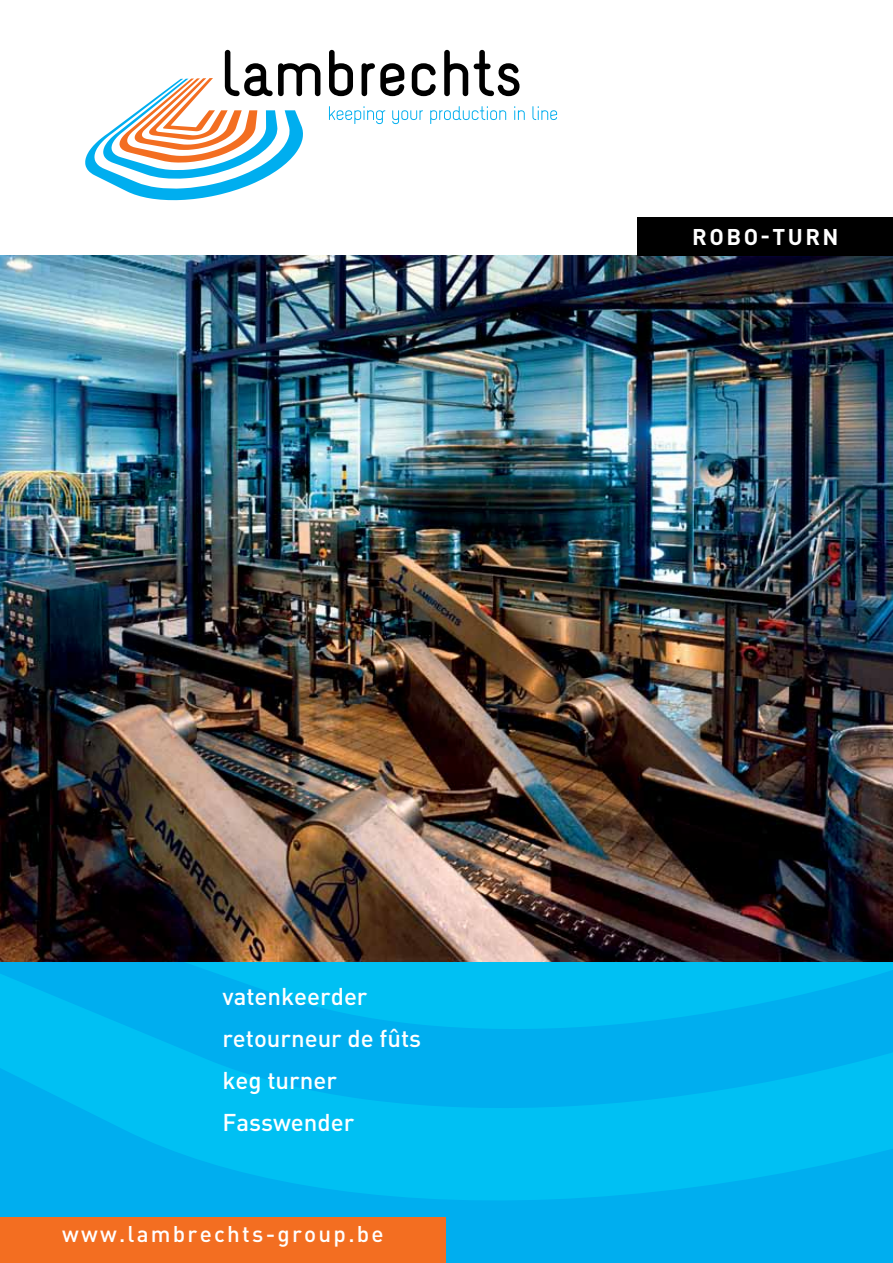
<style>
.page{position:relative;width:893px;height:1263px;background:#fff}
.page>*{position:absolute;margin:0;border:0;box-sizing:border-box;transform-origin:0 0}
.t1{font:500 24px/42px "DIN Pro";color:#fff}
.t2{font:500 22.5px "DIN Pro";letter-spacing:.1em;color:#fff}
.t3{font:700 22.5px "DIN Pro";letter-spacing:.11em;color:#fff}
</style>
<div class="page">
<div style="left:0;top:255px;width:893px;height:1008px;background:#00aeef"></div>
<svg style="left:0;top:1030px;width:893px;height:170px;fill:#00c0f3"></svg>
<svg style="left:0;top:961px;width:893px;height:69px;fill:#00c0f3"></svg>
<svg style="left:329px;top:106px;width:56px;height:18px"></svg>
<svg style="left:392px;top:110px;width:31px;height:14px"></svg>
<svg style="left:430px;top:106px;width:76px;height:18px"></svg>
<svg style="left:514px;top:106px;width:11px;height:14px"></svg>
<svg style="left:532px;top:106px;width:25px;height:14px"></svg>
<svg style="left:85px;top:50px;width:235px;height:150px"></svg>
<svg style="left:329px;top:50px;width:24px;height:46px"></svg>
<svg style="left:362px;top:63px;width:42px;height:33px"></svg>
<svg style="left:412px;top:63px;width:24px;height:33px"></svg>
<svg style="left:444px;top:50px;width:24px;height:46px"></svg>
<svg style="left:474px;top:50px;width:45px;height:46px"></svg>
<div style="left:0;top:1217px;width:446px;height:46px;background:#f36e21"></div>
<img style="left:0;top:255px;width:893px;height:706px">
<div style="left:638px;top:217px;width:255px;height:38px;background:#000"></div>
<p class="t3" style="left:692px;top:221px;width:148px">ROBO-TURN</p>
<p class="t1" style="left:222px;top:974px;width:200px">vatenkeerder retourneur de fûts keg turner<br>Fasswender</p>
<p class="t2" style="left:62px;top:1219px;width:323px">www.lambrechts-group.be</p>
</div>
